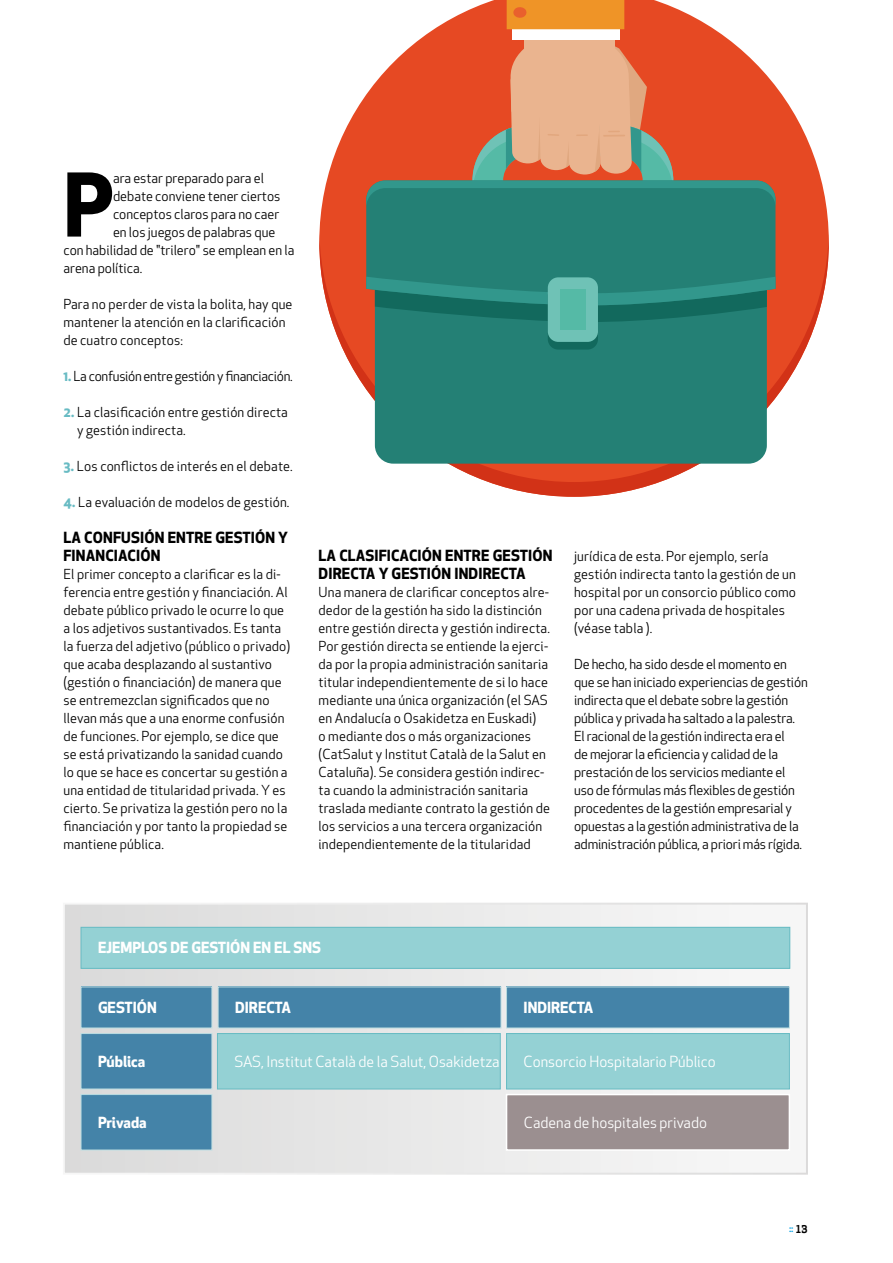
<style>
.page{position:relative;width:893px;height:1263px;background:#fff}
.page>*{position:absolute;margin:0;border:0;box-sizing:border-box;transform-origin:0 0}
.t1{font:700 85.5px "Apex New";color:#000}
.t2{font:15px "Apex New";color:#fff}
.t3{font:700 15px/18px "Apex New";letter-spacing:.01em;color:#000}
.t4{font:700 15px "Apex New";color:#fff}
.t5{font:13.5px/18px "Apex New";letter-spacing:.01em;color:#000}
.t6{font:13.5px/18px "Apex New";letter-spacing:-.01em;color:#000}
.t7{font:13.5px "Apex New";letter-spacing:-.02em;color:#000}
.t8{font:500 10.5px "Apex New";color:#009fe3}
.s1{font-weight:700;color:#68bbc3}
.s2{font-family:"Apex Serif";font-weight:700;color:#000}
</style>
<div class="page">
<svg style="left:66px;top:906px;width:725px;height:266px"></svg>
<div style="left:63px;top:903px;width:745px;height:272px;border:2px solid #fff"></div>
<div style="left:81px;top:927px;width:709px;height:41px;background:#94d1d4"></div>
<div style="left:81px;top:927px;width:709px;height:42px;border:1px solid #68bbc3"></div>
<div style="left:81px;top:987px;width:131px;height:41px;background:#4483a8"></div>
<div style="left:81px;top:986px;width:131px;height:42px;border:1px solid #bedee2"></div>
<div style="left:81px;top:1033px;width:131px;height:56px;background:#4483a8"></div>
<div style="left:81px;top:1033px;width:131px;height:56px;border:1px solid #bedee2"></div>
<div style="left:81px;top:1094px;width:131px;height:56px;background:#4483a8"></div>
<div style="left:81px;top:1094px;width:131px;height:56px;border:1px solid #bedee2"></div>
<div style="left:218px;top:987px;width:283px;height:41px;background:#4483a8"></div>
<div style="left:218px;top:986px;width:283px;height:42px;border:1px solid #bedee2"></div>
<div style="left:217px;top:1033px;width:283px;height:56px;background:#94d1d4"></div>
<div style="left:217px;top:1033px;width:284px;height:56px;border:1px solid #68bbc3"></div>
<div style="left:507px;top:1033px;width:282px;height:56px;background:#94d1d4"></div>
<div style="left:506px;top:1033px;width:284px;height:56px;border:1px solid #68bbc3"></div>
<div style="left:507px;top:1094px;width:282px;height:56px;background:#9b8f90"></div>
<div style="left:506px;top:1094px;width:284px;height:57px;border:2px solid #fff"></div>
<div style="left:507px;top:987px;width:282px;height:41px;background:#4483a8"></div>
<div style="left:506px;top:986px;width:284px;height:42px;border:1px solid #bedee2"></div>
<svg style="left:319px;top:85px;width:510px;height:150px;fill:#e64923"></svg>
<svg style="left:319px;top:235px;width:510px;height:262px"></svg>
<div style="left:375px;top:323px;width:392px;height:141px;background:#248075"></div>
<div style="left:366px;top:207px;width:409px;height:54px;background:#248075"></div>
<svg style="left:366px;top:261px;width:409px;height:62px;background:#267d71"></svg>
<div style="left:548px;top:285px;width:50px;height:65px;background:#12695d;border-radius:10px"></div>
<div style="left:548px;top:277px;width:50px;height:65px;background:#6fc2b6;border-radius:10px"></div>
<div style="left:560px;top:289px;width:26px;height:41px;background:#55baa6"></div>
<svg style="left:366px;top:0;width:409px;height:207px;background:#cc8060"></svg>
<h1 class="t1" style="left:63px;top:143px;width:51px">P</h1>
<p class="t5" style="left:113px;top:169px;width:152px">ara estar preparado para el</p>
<p class="t5" style="left:113px;top:187px;width:169px">debate conviene tener ciertos</p>
<p class="t5" style="left:113px;top:205px;width:168px">conceptos claros para no caer</p>
<p class="t5" style="left:113px;top:223px;width:164px">en los juegos de palabras que</p>
<p class="t5" style="left:63px;top:241px;width:232px">con habilidad de "trilero" se emplean en la</p>
<p class="t5" style="left:63px;top:259px;width:80px">arena política.</p>
<p class="t5" style="left:63px;top:295px;width:231px">Para no perder de vista la bolita, hay que mantener la atención en la clarificación de cuatro conceptos:</p>
<p class="t7" style="left:63px;top:367px;width:231px"><span class="s1">1.</span> La confusión entre gestión y financiación.</p>
<p class="t5" style="left:77px;top:403px;width:212px;text-indent:-14px"><span class="s1">2.</span> La clasificación entre gestión directa y gestión indirecta.</p>
<p class="t5" style="left:63px;top:457px;width:231px"><span class="s1">3.</span> Los conflictos de interés en el debate.</p>
<p class="t5" style="left:63px;top:493px;width:227px"><span class="s1">4.</span> La evaluación de modelos de gestión.</p>
<p class="t3" style="left:63px;top:527px;width:226px">LA CONFUSIÓN ENTRE GESTIÓN Y<br>FINANCIACIÓN</p>
<p class="t5" style="left:63px;top:565px;width:228px">El primer concepto a clarificar es la di&shy;ferencia entre gestión y financiación. Al debate público privado le ocurre lo que a los adjetivos sustantivados. Es tanta la fuerza del adjetivo (público o privado) que acaba desplazando al sustantivo (gestión o financiación) de manera que se entremezclan significados que no llevan más que a una enorme confusión de funciones. Por ejemplo, se dice que se está privatizando la sanidad cuando lo que se hace es concertar su gestión a una entidad de titularidad privada. Y es cierto. Se privatiza la gestión pero no la financiación y por tanto la propiedad se mantiene pública.</p>
<p class="t3" style="left:319px;top:545px;width:235px">LA CLASIFICACIÓN ENTRE GESTIÓN<br>DIRECTA Y GESTIÓN INDIRECTA</p>
<p class="t5" style="left:319px;top:583px;width:233px">Una manera de clarificar conceptos alre&shy;dedor de la gestión ha sido la distinción entre gestión directa y gestión indirecta.<br>Por gestión directa se entiende la ejerci&shy;da por la propia administración sanitaria titular independientemente de si lo hace mediante una única organización (el SAS en Andalucía o Osakidetza en Euskadi)<br>o mediante dos o más organizaciones (CatSalut y Institut Català de la Salut en Cataluña). Se considera gestión indirec&shy;ta cuando la administración sanitaria traslada mediante contrato la gestión de los servicios a una tercera organización independientemente de la titularidad</p>
<p class="t5" style="left:574px;top:547px;width:223px">jurídica de esta. Por ejemplo, sería gestión indirecta tanto la gestión de un hospital por un consorcio público como por una cadena privada de hospitales (véase tabla ).</p>
<p class="t6" style="left:574px;top:655px;width:235px">De hecho, ha sido desde el momento en que se han iniciado experiencias de gestión indirecta que el debate sobre la gestión pública y privada ha saltado a la palestra.<br>El racional de la gestión indirecta era el<br>de mejorar la eficiencia y calidad de la prestación de los servicios mediante el uso de fórmulas más flexibles de gestión procedentes de la gestión empresarial y opuestas a la gestión administrativa de la administración pública, a priori más rígida.</p>
<p class="t4" style="left:98px;top:937px;width:224px">EJEMPLOS DE GESTIÓN EN EL SNS</p>
<p class="t4" style="left:98px;top:997px;width:60px">GESTIÓN</p>
<p class="t4" style="left:235px;top:997px;width:58px">DIRECTA</p>
<p class="t4" style="left:524px;top:997px;width:71px">INDIRECTA</p>
<p class="t4" style="left:98px;top:1050px;width:49px">Pública</p>
<p class="t2" style="left:234px;top:1052px;width:267px">SAS, Institut Català de la Salut, Osakidetza</p>
<p class="t2" style="left:524px;top:1052px;width:194px">Consorcio Hospitalario Público</p>
<p class="t4" style="left:98px;top:1111px;width:50px">Privada</p>
<p class="t2" style="left:524px;top:1113px;width:185px">Cadena de hospitales privado</p>
<p class="t8" style="left:789px;top:1221px;width:20px">:: <span class="s2">13</span></p>
</div>
